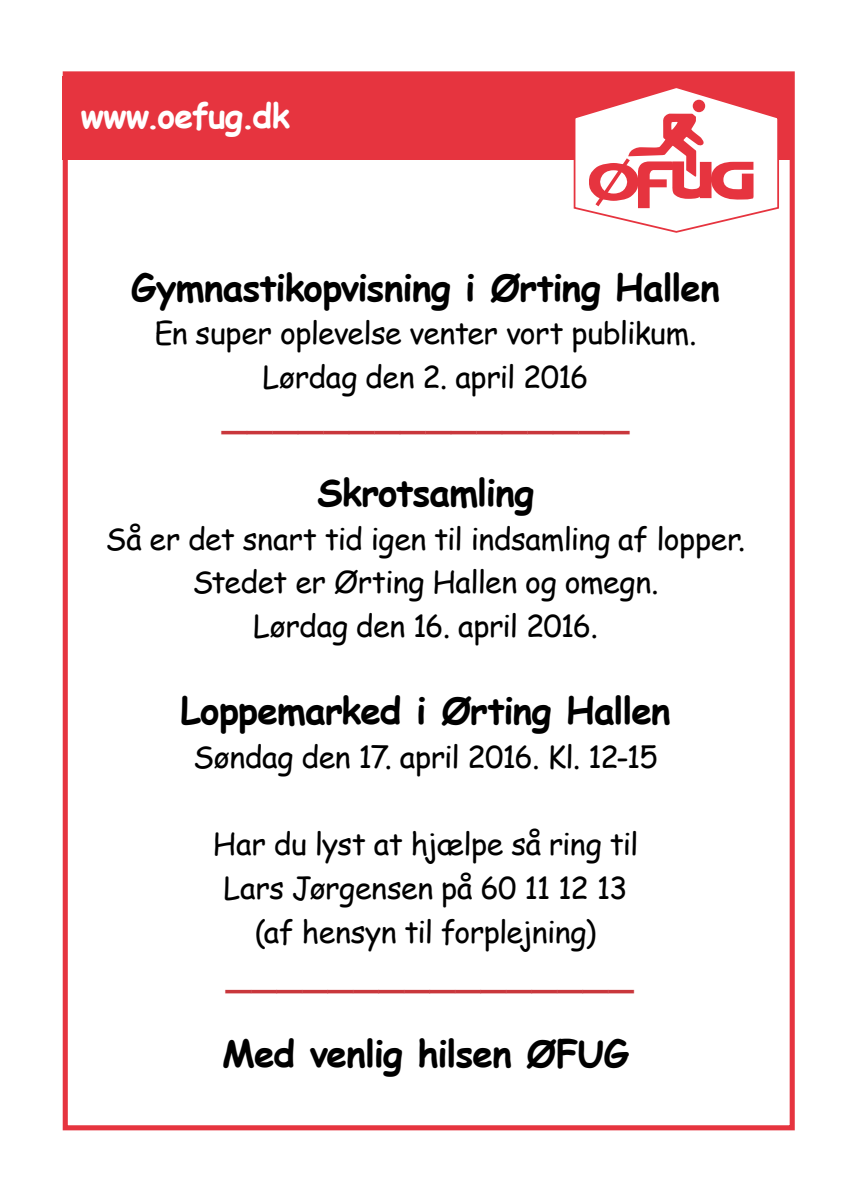
<style>
.page{position:relative;width:854px;height:1191px;background:#fff}
.page>*{position:absolute;margin:0;border:0;box-sizing:border-box;transform-origin:0 0}
.t1{font:700 36.93px "Comic Sans MS";letter-spacing:-.025em;color:#000}
.t2{font:700 36.93px "Comic Sans MS";color:#c9373c}
.t3{font:700 33.77px "Comic Sans MS";letter-spacing:-.02em;color:#fff}
.t4{font:30.28px/43.8px "Comic Sans MS";letter-spacing:-.02em;color:#000;text-align:center}
</style>
<div class="page">
<div style="left:63px;top:71px;width:731px;height:1059px;border:5px solid #e6343f"></div>
<div style="left:63px;top:76px;width:729px;height:83px;background:#e6343f"></div>
<svg style="left:572px;top:88px;width:208px;height:145px"></svg>
<p class="t3" style="left:81px;top:90px;width:210px">www.oefug.dk</p>
<p class="t1" style="left:131px;top:260px;width:590px">Gymnastikopvisning i Ørting Hallen</p>
<p class="t4" style="left:154px;top:310px;width:543px">En super oplevelse venter vort publikum.<br>Lørdag den 2. april 2016</p>
<p class="t2" style="left:223px;top:388px;width:407px">________________</p>
<p class="t1" style="left:317px;top:465px;width:218px">Skrotsamling</p>
<p class="t4" style="left:106px;top:515px;width:641px">Så er det snart tid igen til indsamling af lopper.<br>Stedet er Ørting Hallen og omegn.<br>Lørdag den 16. april 2016.</p>
<p class="t1" style="left:180px;top:683px;width:491px">Loppemarked i Ørting Hallen</p>
<p class="t4" style="left:193px;top:734px;width:466px">Søndag den 17. april 2016. Kl. 12-15</p>
<p class="t4" style="left:213px;top:821px;width:427px">Har du lyst at hjælpe så ring til<br>Lars Jørgensen på 60 11 12 13 (af hensyn til forplejning)</p>
<p class="t2" style="left:227px;top:946px;width:407px">________________</p>
<p class="t1" style="left:222px;top:1026px;width:408px">Med venlig hilsen ØFUG</p>
</div>
